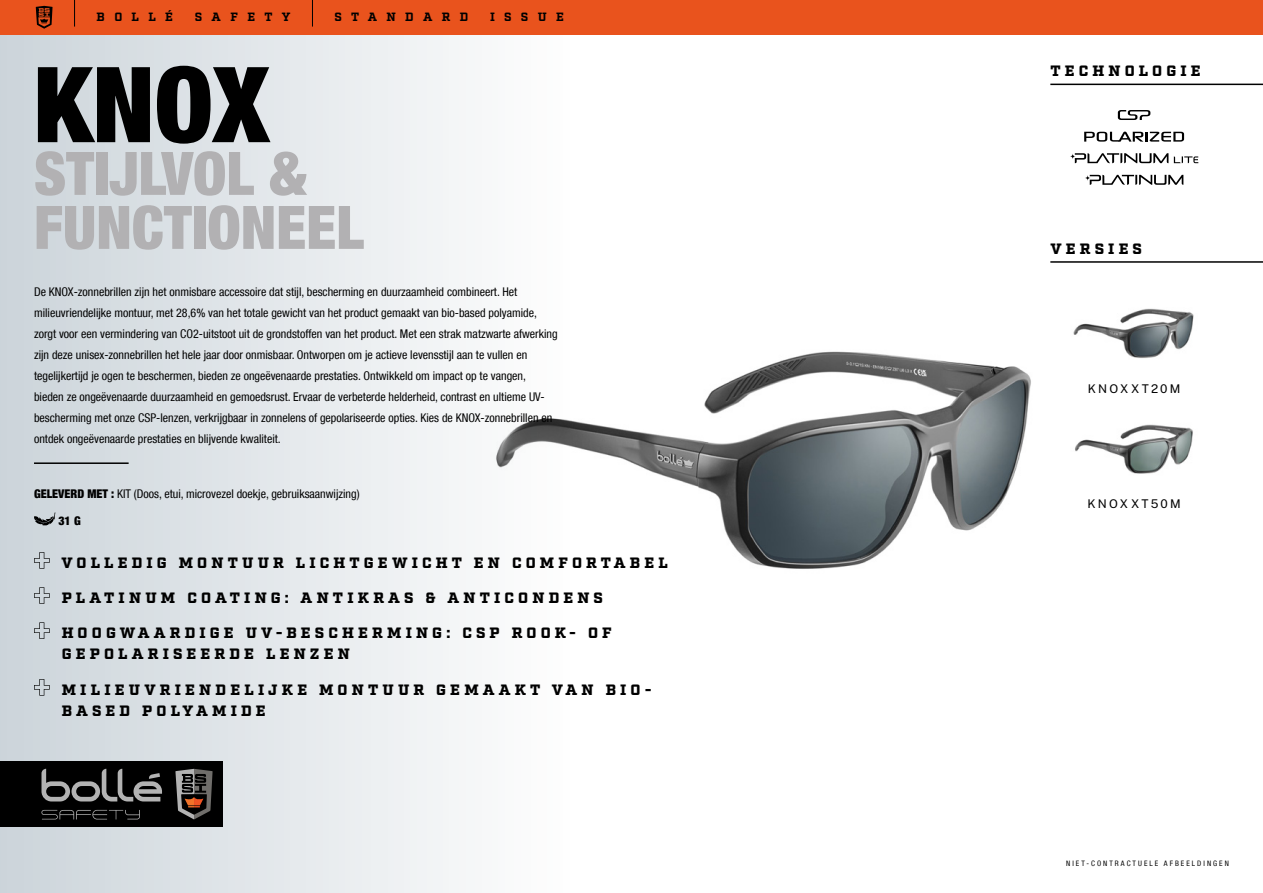
<style>
.page{position:relative;width:1263px;height:893px;background:#fff}
.page>*{position:absolute;margin:0;border:0;box-sizing:border-box;transform-origin:0 0}
.t1{font:900 condensed 105px "Helvetica Neue LT Com";color:#000}
.t2{font:900 condensed 60px/54px "Helvetica Neue LT Com";color:#b2b1b3}
.t3{font:900 15px/21.6px "Factoria";letter-spacing:.28em;color:#000}
.t4{font:condensed 12px/21px "Helvetica Neue LT Com";color:#000}
.t5{font:700 12px "Factoria";letter-spacing:.78em;color:#000}
.t6{font:12px "Public Sans";letter-spacing:.18em;color:#000}
.t7{font:900 condensed 12px "Helvetica Neue LT Com";color:#000}
.t8{font:condensed 7.5px "Helvetica Neue LT Com";letter-spacing:.27em;color:#000}
.s1{font-weight:900}
</style>
<div class="page">
<div style="left:0;top:0;width:1263px;height:893px;background:linear-gradient(to right,#dbe0e4,#fff)"></div>
<div style="left:0;top:761px;width:222px;height:66px;background:#000"></div>
<svg style="left:41px;top:810px;width:99px;height:9px"></svg>
<svg style="left:42px;top:769px;width:120px;height:32px"></svg>
<svg style="left:175px;top:769px;width:38px;height:50px"></svg>
<div style="left:0;top:0;width:1263px;height:34px;background:#e9531d"></div>
<svg style="left:36px;top:6px;width:17px;height:23px"></svg>
<svg style="left:74px;top:0;width:1px;height:27px"></svg>
<svg style="left:312px;top:0;width:1px;height:27px"></svg>
<svg style="left:1118px;top:110px;width:32px;height:10px"></svg>
<svg style="left:1084px;top:132px;width:100px;height:10px"></svg>
<svg style="left:1070px;top:153px;width:98px;height:10px"></svg>
<svg style="left:1174px;top:156px;width:24px;height:7px"></svg>
<svg style="left:1085px;top:175px;width:98px;height:10px"></svg>
<img style="left:479px;top:184px;width:571px;height:555px">
<img style="left:1071px;top:291px;width:126px;height:84px">
<img style="left:1071px;top:407px;width:126px;height:83px">
<svg style="left:34px;top:552px;width:16px;height:17px"></svg>
<svg style="left:34px;top:587px;width:16px;height:17px"></svg>
<svg style="left:34px;top:622px;width:16px;height:17px"></svg>
<svg style="left:34px;top:679px;width:16px;height:17px"></svg>
<hr style="left:34px;top:462px;width:95px;height:2px;background:#000">
<svg style="left:34px;top:512px;width:21px;height:14px"></svg>
<hr style="left:1050px;top:261px;width:213px;height:2px;background:#000">
<hr style="left:1050px;top:84px;width:213px;height:1px;background:#000">
<p class="t5" style="left:97px;top:10px;width:78px">BOLLÉ</p>
<p class="t5" style="left:195px;top:10px;width:97px">SAFETY</p>
<p class="t5" style="left:335px;top:10px;width:135px">STANDARD</p>
<p class="t5" style="left:490px;top:10px;width:75px">ISSUE</p>
<h1 class="t1" style="left:34px;top:42px;width:237px">KNOX</h1>
<h2 class="t2" style="left:34px;top:146px;width:331px">STIJLVOL &amp;<br>FUNCTIONEEL</h2>
<p class="t4" style="left:34px;top:281px;width:525px">De KNOX-zonnebrillen zijn het onmisbare accessoire dat stijl, bescherming en duurzaamheid combineert. Het milieuvriendelijke montuur, met 28,6% van het totale gewicht van het product gemaakt van bio-based polyamide, zorgt voor een vermindering van CO2-uitstoot uit de grondstoffen van het product. Met een strak matzwarte afwerking zijn deze unisex-zonnebrillen het hele jaar door onmisbaar. Ontworpen om je actieve levensstijl aan te vullen en tegelijkertijd je ogen te beschermen, bieden ze ongeëvenaarde prestaties. Ontwikkeld om impact op te vangen, bieden ze ongeëvenaarde duurzaamheid en gemoedsrust. Ervaar de verbeterde helderheid, contrast en ultieme UV&shy;bescherming met onze CSP-lenzen, verkrijgbaar in zonnelens of gepolariseerde opties. Kies de KNOX-zonnebrillen en ontdek ongeëvenaarde prestaties en blijvende kwaliteit.</p>
<p class="t4" style="left:34px;top:484px;width:327px"><span class="s1">GELEVERD MET :</span> KIT (Doos, etui, microvezel doekje, gebruiksaanwijzing)</p>
<p class="t7" style="left:58px;top:514px;width:24px">31 G</p>
<p class="t3" style="left:61px;top:552px;width:608px">VOLLEDIG MONTUUR LICHTGEWICHT EN COMFORTABEL</p>
<p class="t3" style="left:62px;top:588px;width:543px">PLATINUM COATING: ANTIKRAS &amp; ANTICONDENS</p>
<p class="t3" style="left:62px;top:623px;width:552px">HOOGWAARDIGE UV-BESCHERMING: CSP ROOK- OF<br>GEPOLARISEERDE LENZEN</p>
<p class="t3" style="left:62px;top:679px;width:591px">MILIEUVRIENDELIJKE MONTUUR GEMAAKT VAN BIO-<br>BASED POLYAMIDE</p>
<p class="t3" style="left:1050px;top:61px;width:152px">TECHNOLOGIE</p>
<p class="t3" style="left:1050px;top:238px;width:93px">VERSIES</p>
<p class="t6" style="left:1088px;top:379px;width:94px">KNOXXT20M</p>
<p class="t6" style="left:1087px;top:495px;width:95px">KNOXXT50M</p>
<p class="t8" style="left:1066px;top:859px;width:164px">NIET-CONTRACTUELE AFBEELDINGEN</p>
</div>
